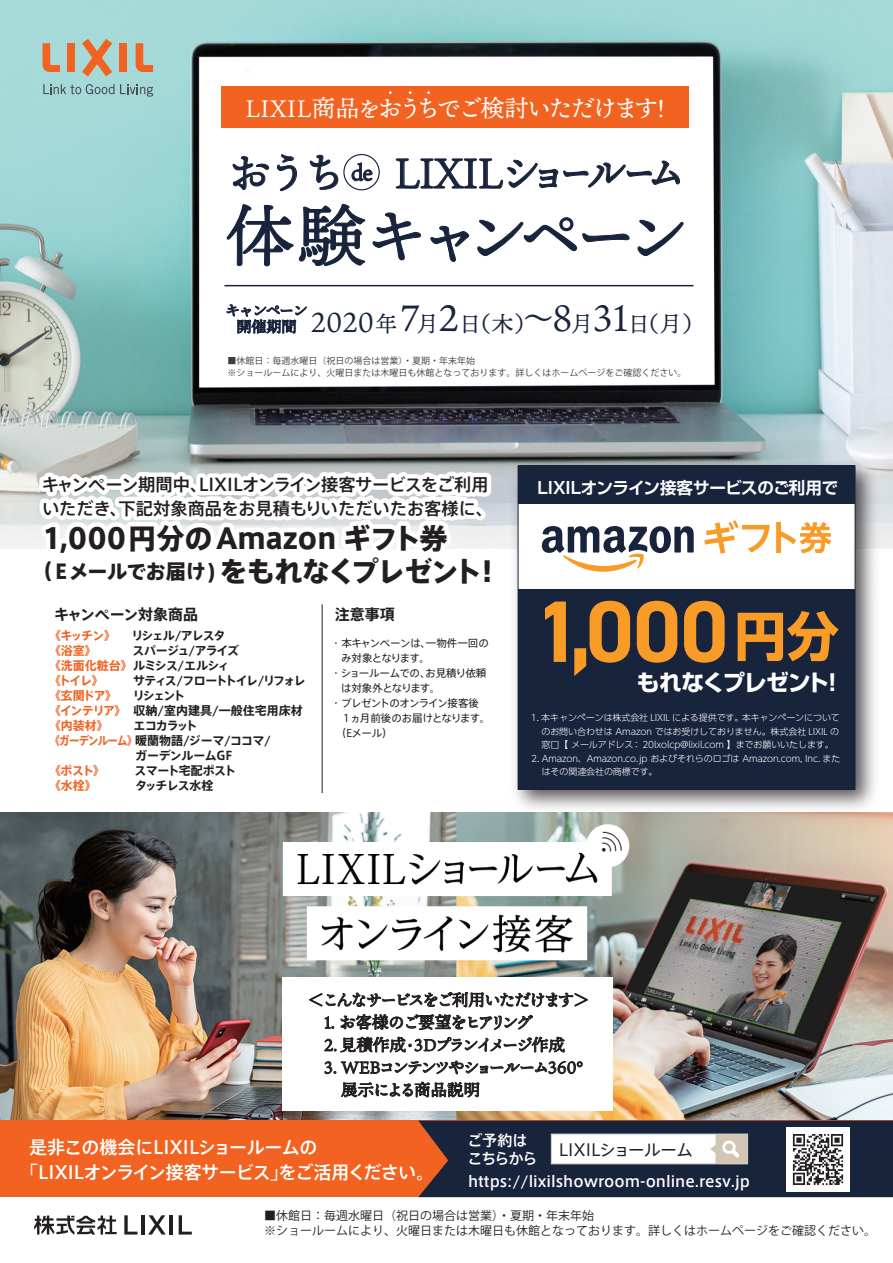
<style>
.page{position:relative;width:893px;height:1263px;background:#fff}
.page>*{position:absolute;margin:0;border:0;box-sizing:border-box;transform-origin:0 0}
.t1{font:700 87.45px "DIN2014";color:#f89c27}
.t2{font:62.1px "Ten Mincho Text";letter-spacing:-.14em;color:#18233c}
.t3{font:42.15px "Ten Mincho Text";letter-spacing:-.09em;color:#18233c}
.t4{font:800 28.2px/33px "Axis Std";letter-spacing:-.01em;color:#231f20}
.t5{font:24px "Ten Mincho Text";letter-spacing:-.075em;color:#fff}
.t6{font:700 22.5px "Shin Go Pro";letter-spacing:-.04em;color:#fff}
.t7{font:22.05px "Ten Mincho Text";color:#18233c}
.t8{font:21.6px "Ten Mincho Text";color:#18233c}
.t9{font:500 18px "Axis Std";letter-spacing:-.025em;color:#fff}
.t10{font:500 17.25px/23.7px "Axis Std";letter-spacing:-.01em;color:#231f20}
.t11{font:16.5px "Ten Mincho Text";letter-spacing:-.105em;color:#231f20}
.t12{font:700 16.5px "Shin Go Pro De";letter-spacing:-.01em;color:#fff}
.t13{font:16.5px "Axis Std";letter-spacing:-.01em;color:#231f20}
.t14{font:16.5px "Ten Mincho Text";letter-spacing:-.025em;color:#231f20}
.t15{font:500 15px "Axis Std";color:#fff}
.t16{font:15px/16.5px "Ten Mincho Text";letter-spacing:-.1em;color:#18233c;text-align:center}
.t17{font:700 15px "Axis Std";letter-spacing:-.03em;color:#231f20}
.t18{font:500 15px/18px "Axis Std";letter-spacing:-.065em;color:#fff}
.t19{font:700 15px "Axis Std";letter-spacing:-.005em;color:#231f20}
.t20{font:12px/15px "Koz Go Pr 6 N";color:#231f20}
.t21{font:700 12px/15px "Axis Std";letter-spacing:-.06em;color:#231f20}
.t22{font:700 12px/15px "Axis Std";color:#231f20}
.t23{font:700 12px "Axis Std";letter-spacing:-.085em;color:#f26221}
.t24{font:700 12px "Axis Std";letter-spacing:-.14em;color:#231f20}
.t25{font:700 12px "Axis Std";letter-spacing:-.095em;color:#231f20}
.t26{font:700 12px "Axis Std";letter-spacing:-.03em;color:#231f20}
.t27{font:10.5px "Axis Std";letter-spacing:-.055em;color:#231f20}
.t28{font:10.5px "Axis Std";letter-spacing:-.02em;color:#231f20}
.t29{font:10.5px "Axis Std";letter-spacing:-.075em;color:#231f20}
.t30{font:10.5px "Axis Std";letter-spacing:-.09em;color:#231f20}
.t31{font:300 9px/13.5px "UD Shin Go Pro";letter-spacing:-.01em;color:#fff;text-align:justify}
.t32{font:9px/12px "Koz Go Pr 6 N";color:#3e3e3f}
.s1{font-size:21.6px}
.s2{font-size:67.5px}
.s3{font-size:27.6px}
.s4{font-size:36.75px}
.s5{font-size:20.1px}
.s6{color:#f26221}
.s7{font-family:"UD Shin Go Pro";font-size:52.5px}
</style>
<div class="page">
<img style="left:0;top:790px;width:893px;height:445px">
<img style="left:0;top:0;width:893px;height:503px">
<div style="left:0;top:1121px;width:893px;height:76px;background:#f26221"></div>
<div style="left:0;top:503px;width:893px;height:151px;background:linear-gradient(to bottom,#e8eaea,#fff)"></div>
<svg style="left:418px;top:1121px;width:475px;height:76px;background:#4a4d5d"></svg>
<div style="left:282px;top:977px;width:331px;height:133px;background:#fff"></div>
<svg style="left:43px;top:43px;width:17px;height:29px"></svg>
<svg style="left:136px;top:43px;width:17px;height:29px"></svg>
<div style="left:67px;top:43px;width:8px;height:29px;background:#f26221"></div>
<div style="left:119px;top:43px;width:8px;height:29px;background:#f26221"></div>
<svg style="left:82px;top:39px;width:30px;height:37px"></svg>
<svg style="left:43px;top:84px;width:110px;height:13px"></svg>
<svg style="left:34px;top:1215px;width:83px;height:20px"></svg>
<svg style="left:124px;top:1215px;width:13px;height:19px"></svg>
<hr style="left:141px;top:1215px;width:3px;height:19px;background:#231f20">
<svg style="left:148px;top:1215px;width:18px;height:19px"></svg>
<hr style="left:169px;top:1215px;width:4px;height:19px;background:#231f20">
<svg style="left:179px;top:1215px;width:13px;height:19px"></svg>
<img style="left:504px;top:452px;width:381px;height:368px">
<div style="left:518px;top:465px;width:337px;height:324px;background:#fff"></div>
<div style="left:518px;top:589px;width:337px;height:200px;background:#18233c"></div>
<div style="left:518px;top:465px;width:337px;height:39px;background:#18233c"></div>
<svg style="left:542px;top:526px;width:152px;height:46px"></svg>
<svg style="left:704px;top:520px;width:66px;height:34px"></svg>
<svg style="left:776px;top:522px;width:55px;height:31px"></svg>
<img style="left:786px;top:1127px;width:64px;height:64px">
<div style="left:221px;top:87px;width:467px;height:41px;background:#f26221"></div>
<svg style="left:227px;top:304px;width:80px;height:30px"></svg>
<svg style="left:233px;top:156px;width:36px;height:34px"></svg>
<svg style="left:277px;top:154px;width:20px;height:37px"></svg>
<svg style="left:310px;top:155px;width:28px;height:35px"></svg>
<svg style="left:395px;top:158px;width:285px;height:30px"></svg>
<svg style="left:226px;top:201px;width:140px;height:65px"></svg>
<svg style="left:373px;top:213px;width:48px;height:47px"></svg>
<svg style="left:431px;top:226px;width:38px;height:36px"></svg>
<svg style="left:477px;top:217px;width:152px;height:39px"></svg>
<svg style="left:638px;top:220px;width:46px;height:36px"></svg>
<div style="left:343px;top:154px;width:37px;height:36px;border:1px solid #18233c;border-radius:50%"></div>
<svg style="left:351px;top:162px;width:22px;height:20px"></svg>
<hr style="left:224px;top:285px;width:469px;height:1px;background:#18233c">
<svg style="left:309px;top:991px;width:279px;height:106px"></svg>
<div style="left:41px;top:597px;width:459px;height:193px;background:#fff;border-radius:13px"></div>
<svg style="left:33px;top:417px;width:466px;height:183px"></svg>
<hr style="left:322px;top:604px;width:1px;height:189px;background:#231f20">
<h3 class="t5" style="left:245px;top:95px;width:429px">LIXIL商品<span class="s1">を</span>おうちでご検討いただけます！</h3>
<h3 class="t3" style="left:229px;top:149px;width:459px">おうち LIXILショールーム</h3>
<h2 class="t2" style="left:226px;top:201px;width:463px"><span class="s2">体験</span>キャンペーン</h2>
<h3 class="t8" style="left:351px;top:160px;width:23px">de</h3>
<h3 class="t16" style="left:225px;top:302px;width:84px">キャンペーン開催期間</h3>
<h3 class="t7" style="left:311px;top:311px;width:394px"><span class="s3">2020</span>年<span class="s4">7</span>月<span class="s4">2</span>日（木）<sup>～</sup><span class="s4">8</span>月<span class="s4">31</span>日（月）</h3>
<p class="t32" style="left:227px;top:355px;width:460px">■休館日：毎週水曜日（祝日の場合は営業）・夏期・年末年始<br>※ショールームにより、火曜日または木曜日も休館となっております。詳しくはホームページをご確認ください。</p>
<h3 class="t10" style="left:42px;top:471px;width:453px">キャンペーン期間中、LIXILオンライン接客サービスをご利用いただき、下記対象商品をお見積もりいただいたお客様に、</h3>
<h3 class="t4" style="left:32px;top:520px;width:471px;text-indent:10px">1,000円分のAmazon ギフト券<br><span class="s5">（ Eメールでお届け)</span> をもれなくプレゼント！</h3>
<h3 class="t17" style="left:54px;top:603px;width:145px">キャンペーン対象商品</h3>
<h3 class="t19" style="left:335px;top:603px;width:61px">注意事項</h3>
<h3 class="t23" style="left:49px;top:626px;width:69px">《キッチン》</h3>
<h3 class="t25" style="left:132px;top:626px;width:96px">リシェル/アレスタ</h3>
<h3 class="t23" style="left:49px;top:641px;width:50px">《浴室》</h3>
<h3 class="t21" style="left:49px;top:642px;width:192px;text-indent:84px">スパージュ/アライズ<span class="s6">《洗面化粧台》</span>ルミシス/エルシィ<span class="s6">《トイレ》</span></h3>
<h3 class="t24" style="left:133px;top:671px;width:174px">サティス/フロートトイレ/リフォレ</h3>
<h3 class="t23" style="left:49px;top:686px;width:70px">《玄関ドア》</h3>
<h3 class="t22" style="left:49px;top:687px;width:256px;text-indent:84px">リシェント<br><span class="s6">《インテリア》</span> 収納/室内建具/一般住宅用床材<span class="s6">《内装材》</span></h3>
<h3 class="t21" style="left:133px;top:717px;width:65px">エコカラット</h3>
<h3 class="t21" style="left:50px;top:732px;width:223px"><span class="s6">《ガーデンルーム》</span>暖蘭物語/ジーマ/ココマ/</h3>
<h3 class="t26" style="left:135px;top:746px;width:99px">ガーデンルームGF</h3>
<h3 class="t23" style="left:49px;top:761px;width:58px">《ポスト》</h3>
<h3 class="t21" style="left:134px;top:762px;width:103px">スマート宅配ポスト</h3>
<h3 class="t23" style="left:49px;top:776px;width:50px">《水栓》</h3>
<h3 class="t21" style="left:136px;top:777px;width:79px">タッチレス水栓</h3>
<p class="t28" style="left:331px;top:635px;width:159px">・本キャンペーンは、一物件一回の</p>
<p class="t30" style="left:341px;top:650px;width:90px">み対象となります。</p>
<p class="t27" style="left:331px;top:665px;width:157px">・ショールームでの、お見積り依頼</p>
<p class="t29" style="left:341px;top:680px;width:101px">は対象外となります。</p>
<p class="t27" style="left:331px;top:695px;width:150px">・プレゼントのオンライン接客後</p>
<p class="t27" style="left:341px;top:710px;width:151px">１ヵ月前後のお届けとなります。</p>
<p class="t27" style="left:336px;top:725px;width:58px">（Eメール）</p>
<h3 class="t12" style="left:537px;top:474px;width:302px">LIXILオンライン接客サービスのご利用で</h3>
<h1 class="t1" style="left:534px;top:574px;width:307px">1,000<span class="s7">円分</span></h1>
<h3 class="t6" style="left:637px;top:665px;width:208px">もれなくプレゼント！</h3>
<p class="t31" style="left:541px;top:710px;width:300px;text-indent:-10px">1. 本キャンペーンは株式会社 LIXIL による提供です。本キャンペーンについてのお問い合わせは Amazon ではお受けしておりません。株式会社 LIXIL の窓口【 メールアドレス： 20lxolcp@lixil.com 】までお願いいたします。</p>
<p class="t31" style="left:542px;top:751px;width:300px;text-indent:-11px">2. Amazon、Amazon.co.jp およびそれらのロゴは Amazon.com, Inc. またはその関連会社の商標です。</p>
<h3 class="t11" style="left:308px;top:990px;width:283px">＜こんなサービスをご利用いただけます＞</h3>
<h3 class="t11" style="left:308px;top:1013px;width:226px">　1. お客様のご要望をヒアリング</h3>
<h3 class="t11" style="left:308px;top:1035px;width:259px">　2. 見積作成・3Dプランイメージ作成</h3>
<h3 class="t11" style="left:308px;top:1058px;width:277px">　3. WEBコンテンツやショールーム360°</h3>
<h3 class="t14" style="left:325px;top:1080px;width:157px">　展示による商品説明</h3>
<h3 class="t18" style="left:468px;top:1130px;width:72px">ご予約はこちらから</h3>
<h3 class="t9" style="left:29px;top:1134px;width:290px">是非この機会にLIXILショールームの</h3>
<h3 class="t13" style="left:559px;top:1137px;width:136px">LIXILショールーム</h3>
<h3 class="t9" style="left:20px;top:1158px;width:416px">「LIXILオンライン接客サービス」をご活用ください。</h3>
<h3 class="t15" style="left:468px;top:1169px;width:284px">https://lixilshowroom-online.resv.jp</h3>
<h3 class="t20" style="left:264px;top:1208px;width:613px">■休館日：毎週水曜日（祝日の場合は営業）・夏期・年末年始<br>※ショールームにより、火曜日または木曜日も休館となっております。詳しくはホームページをご確認ください。</h3>
</div>
